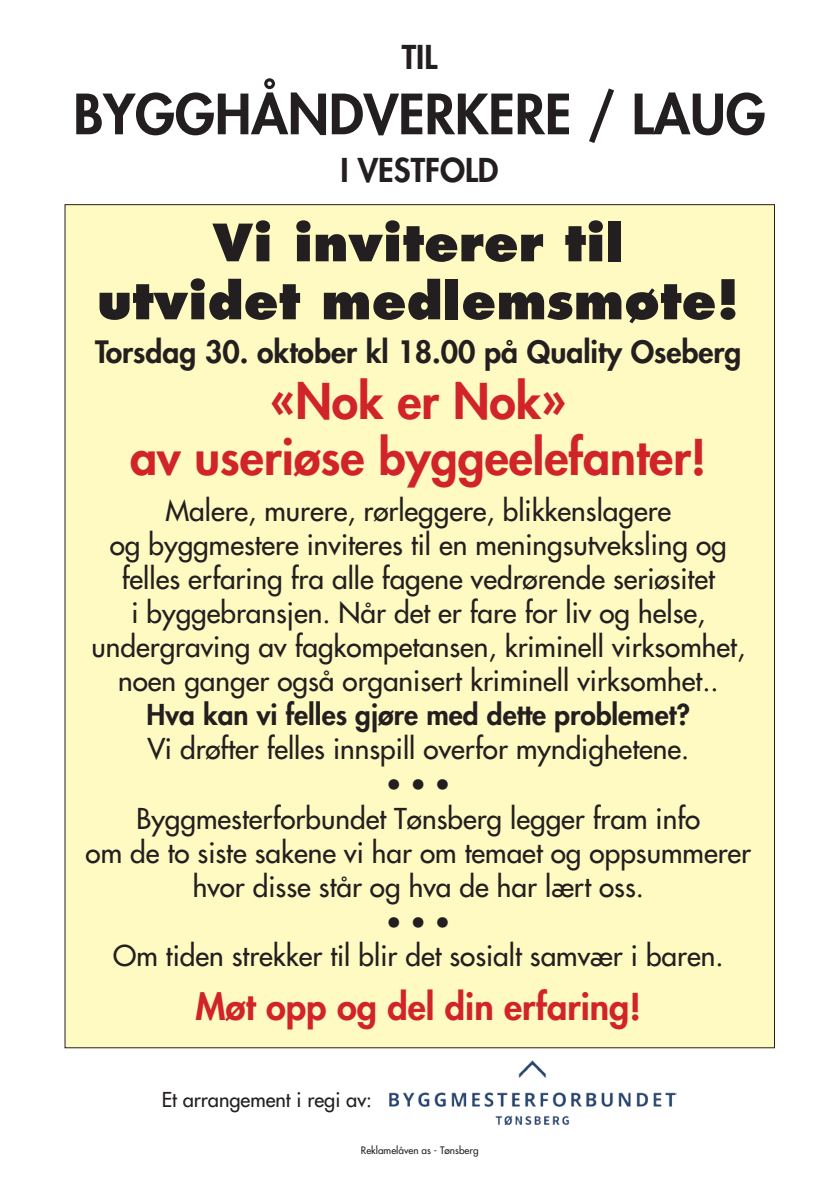
<style>
.page{position:relative;width:840px;height:1191px;background:#fff}
.page>*{position:absolute;margin:0;border:0;box-sizing:border-box;transform-origin:0 0}
.t1{font:800 54px "Futura";color:#231f20}
.t2{font:800 50px/58px "Futura";color:#231f20;text-align:center}
.t3{font:800 48px/56px "Futura";color:#d1232a;text-align:center}
.t4{font:800 36px "Futura";color:#d1232a}
.t5{font:800 32px "Futura";color:#231f20}
.t6{font:800 30px "Futura";color:#231f20}
.t7{font:28px/34px "Futura";color:#231f20;text-align:center}
.t8{font:800 28px "Futura";color:#231f20}
.t9{font:20px "Futura";color:#231f20}
.t10{font:10px "Futura";color:#231f20}
</style>
<div class="page">
<div style="left:65px;top:205px;width:709px;height:842px;background:#fffac1"></div>
<img style="left:389px;top:1060px;width:287px;height:64px">
<p class="t5" style="left:401px;top:36px;width:37px">Til</p>
<h1 class="t1" style="left:73px;top:78px;width:693px">Bygghån dverkere / laug</h1>
<p class="t5" style="left:340px;top:149px;width:160px">i Vestfold</p>
<h2 class="t2" style="left:97px;top:214px;width:643px">Vi inviterer til<br>utvidet medlemsmøte!</h2>
<p class="t6" style="left:95px;top:332px;width:647px">Torsdag 30. oktober kl 18.00 på Quality Oseberg</p>
<h3 class="t3" style="left:130px;top:373px;width:577px">«Nok er Nok»<br>av useriøse byggeelefanter!</h3>
<p class="t7" style="left:91px;top:494px;width:654px">Malere, murere, rørleggere, blikkenslagere<br>og byggmestere inviteres til en meningsutveksling og felles erfaring fra alle fagene vedrørende seriøsitet<br>i byggebransjen. Når det er fare for liv og helse, undergraving av fagkompetansen, kriminell virksomhet, noen ganger også organisert kriminell virksomhet..</p>
<p class="t8" style="left:146px;top:696px;width:545px">Hva kan vi felles gjøre med dette problemet?</p>
<p class="t7" style="left:147px;top:732px;width:543px">Vi drøfter felles innspill overfor myndighetene.</p>
<p class="t7" style="left:85px;top:768px;width:666px">• • •<br>Byggmesterforbundet Tønsberg legger fram info<br>om de to siste sakene vi har om temaet og oppsummerer hvor disse står og hva de har lært oss.</p>
<p class="t7" style="left:113px;top:907px;width:611px;line-height:32px">• • •<br>Om tiden strekker til blir det sosialt samvær i baren.</p>
<p class="t4" style="left:195px;top:982px;width:447px">Møt opp og del din erfaring!</p>
<p class="t9" style="left:161px;top:1086px;width:212px">Et arrangement i regi av:</p>
<p class="t10" style="left:361px;top:1143px;width:119px">Reklamelåven as - Tønsberg</p>
</div>
